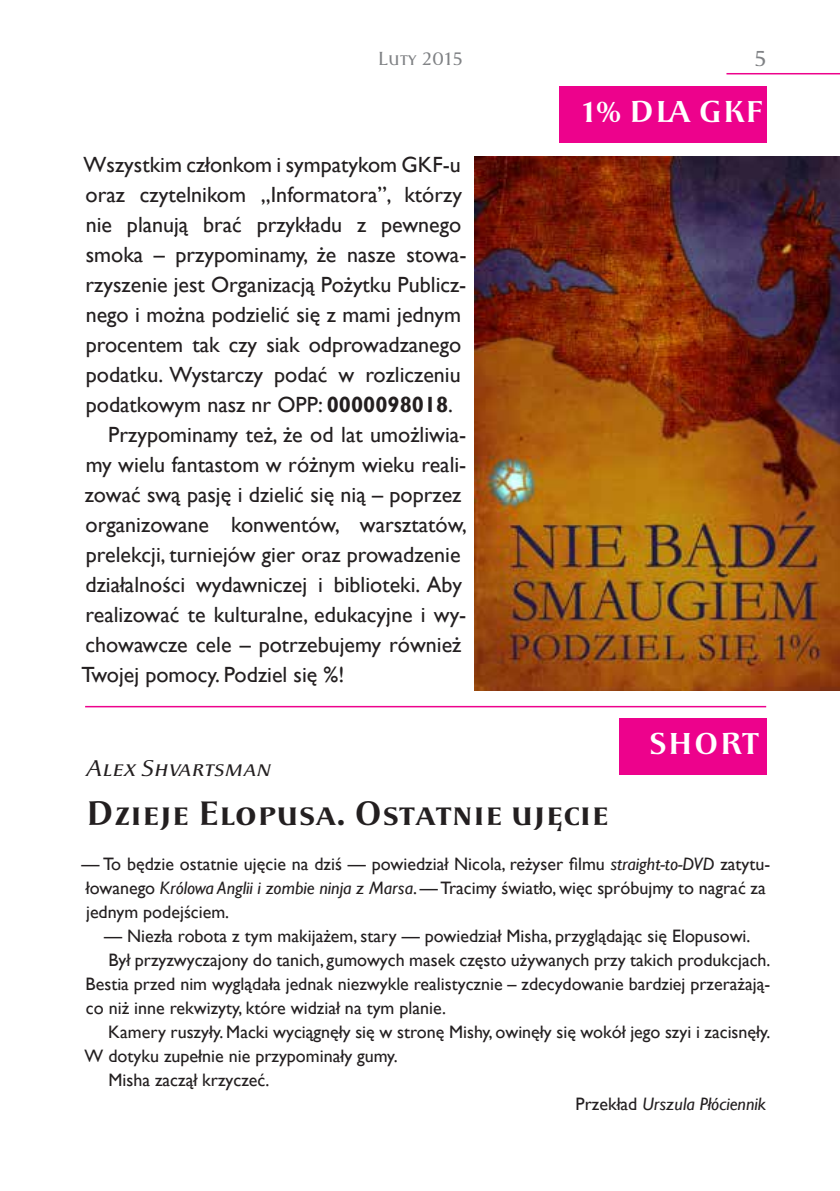
<style>
.page{position:relative;width:840px;height:1191px;background:#fff}
.page>*{position:absolute;margin:0;border:0;box-sizing:border-box;transform-origin:0 0}
.t1{font:700 36px "Apolonia";color:#231f20}
.t2{font:700 32px "Apolonia";color:#fff}
.t3{font:italic 24px "Apolonia";color:#231f20}
.t4{font:24px "Apolonia";color:#808285}
.t5{font:22px "Gill Sans";color:#231f20}
.t6{font:20px "Apolonia";color:#808285}
.t7{font:18px/24px "Gill Sans";color:#231f20}
.t8{font:italic 18px "Gill Sans";color:#231f20}
.s1{font-weight:700}
.s2{font-style:italic}
.s3{font-style:normal}
</style>
<div class="page">
<hr style="left:726px;top:73px;width:113px;height:1px;background:#ed028c">
<div style="left:618px;top:718px;width:148px;height:56px;background:#ed028c"></div>
<div style="left:558px;top:86px;width:208px;height:57px;background:#ed028c"></div>
<img style="left:474px;top:157px;width:365px;height:534px">
<hr style="left:85px;top:706px;width:680px;height:1px;background:#ed028c">
<p class="t6" style="left:377px;top:47px;width:87px">Luty 2015</p>
<p class="t4" style="left:754px;top:44px;width:13px">5</p>
<p class="t5" style="left:84px;top:152px;width:378px">Wszystkim członkom i sympatykom GKF-u</p>
<p class="t5" style="left:86px;top:182px;width:377px">oraz czytelnikom „Informatora”, którzy</p>
<p class="t5" style="left:86px;top:212px;width:376px">nie planują brać przykładu z pewnego</p>
<p class="t5" style="left:86px;top:242px;width:382px">smoka – przypominamy, że nasze stowa-</p>
<p class="t5" style="left:86px;top:272px;width:382px">rzyszenie jest Organizacją Pożytku Publicz-</p>
<p class="t5" style="left:86px;top:302px;width:376px">nego i można podzielić się z mami jednym</p>
<p class="t5" style="left:86px;top:332px;width:376px">procentem tak czy siak odprowadzanego</p>
<p class="t5" style="left:86px;top:362px;width:376px">podatku. Wystarczy podać w rozliczeniu</p>
<p class="t5" style="left:86px;top:392px;width:368px">podatkowym nasz nr OPP: <span class="s1">0000098018</span>.</p>
<p class="t5" style="left:108px;top:422px;width:359px">Przypominamy też, że od lat umożliwia-</p>
<p class="t5" style="left:86px;top:452px;width:382px">my wielu fantastom w różnym wieku reali-</p>
<p class="t5" style="left:85px;top:482px;width:378px">zować swą pasję i dzielić się nią – poprzez</p>
<p class="t5" style="left:86px;top:512px;width:382px">organizowane konwentów, warsztatów,</p>
<p class="t5" style="left:86px;top:542px;width:376px">prelekcji, turniejów gier oraz prowadzenie</p>
<p class="t5" style="left:85px;top:572px;width:378px">działalności wydawniczej i biblioteki. Aby</p>
<p class="t5" style="left:86px;top:602px;width:382px">realizować te kulturalne, edukacyjne i wy-</p>
<p class="t5" style="left:86px;top:632px;width:377px">chowawcze cele – potrzebujemy również</p>
<p class="t5" style="left:81px;top:662px;width:264px">Twojej pomocy. Podziel się %!</p>
<h2 class="t2" style="left:582px;top:93px;width:67px">1% DLA</h2>
<h2 class="t2" style="left:697px;top:93px;width:43px">GKF</h2>
<h2 class="t2" style="left:648px;top:724px;width:67px">SHORT</h2>
<p class="t3" style="left:85px;top:754px;width:187px">Alex Shvartsman</p>
<h1 class="t1" style="left:85px;top:792px;width:525px">Dzieje Elopusa. Ostatnie ujęcie</h1>
<p class="t7" style="left:81px;top:852px;width:690px">— To będzie ostatnie ujęcie na dziś — powiedział Nicola, reżyser filmu <span class="s2">straight-to-DVD</span> zatytu&shy;łowanego <span class="s2">Królowa Anglii i zombie ninja z Marsa</span>. — Tracimy światło, więc spróbujmy to nagrać za jednym podejściem.</p>
<p class="t7" style="left:104px;top:924px;width:647px">— Niezła robota z tym makijażem, stary — powiedział Misha, przyglądając się Elopusowi.</p>
<p class="t7" style="left:108px;top:948px;width:663px">Był przyzwyczajony do tanich, gumowych masek często używanych przy takich produkcjach.</p>
<p class="t7" style="left:86px;top:972px;width:685px">Bestia przed nim wyglądała jednak niezwykle realistycznie – zdecydowanie bardziej przerażają-</p>
<p class="t7" style="left:86px;top:996px;width:361px">co niż inne rekwizyty, które widział na tym planie.</p>
<p class="t7" style="left:108px;top:1020px;width:663px">Kamery ruszyły. Macki wyciągnęły się w stronę Mishy, owinęły się wokół jego szyi i zacisnęły.</p>
<p class="t7" style="left:84px;top:1044px;width:314px">W dotyku zupełnie nie przypominały gumy.</p>
<p class="t7" style="left:108px;top:1068px;width:162px">Misha zaczął krzyczeć.</p>
<p class="t8" style="left:575px;top:1093px;width:192px"><span class="s3">Przekład</span> Urszula Płóciennik</p>
</div>
